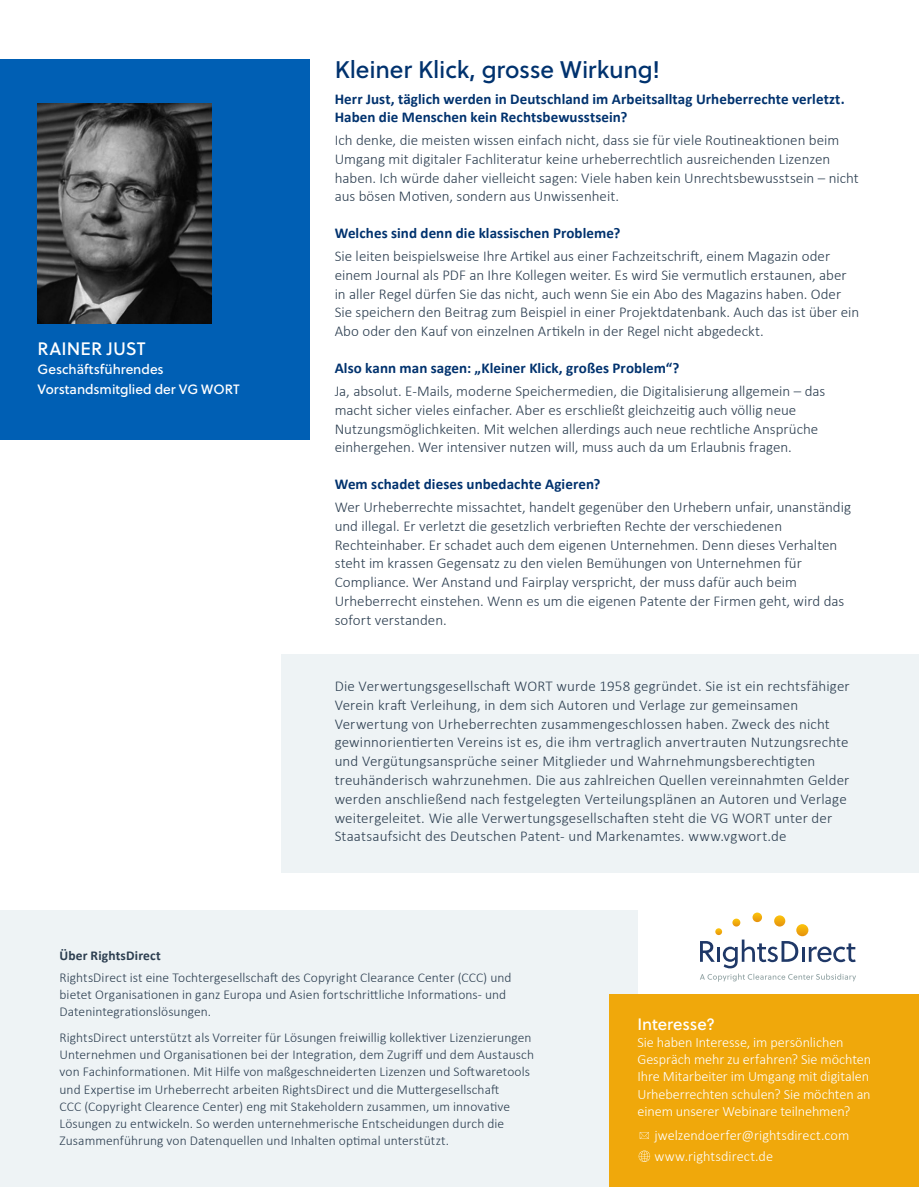
<style>
.page{position:relative;width:919px;height:1187px;background:#fff}
.page>*{position:absolute;margin:0;border:0;box-sizing:border-box;transform-origin:0 0}
.t1{font:24px "Soleil";letter-spacing:-.01em;color:#00326e}
.t2{font:18px "Soleil";letter-spacing:.005em;color:#fff}
.t3{font:16.5px "Soleil";letter-spacing:-.005em;color:#fff}
.t4{font:300 15px/18.8px "Calibri";letter-spacing:.005em;color:#2c3e50}
.t5{font:700 15px/18px "Calibri";letter-spacing:.005em;color:#00326e}
.t6{font:300 14.25px/17.2px "Calibri";letter-spacing:-.005em;color:#fff}
.t7{font:300 13.5px/17.2px "Calibri";letter-spacing:.005em;color:#2c3e50}
.t8{font:13.5px/19.5px "Soleil";letter-spacing:-.005em;color:#fff}
.t9{font:700 13.5px "Calibri";letter-spacing:.01em;color:#2c3e50}
</style>
<div class="page">
<div style="left:0;top:60px;width:309px;height:380px;background:#005fb4"></div>
<div style="left:281px;top:654px;width:637px;height:218px;background:#eef3f5"></div>
<div style="left:0;top:910px;width:637px;height:276px;background:#eef3f5"></div>
<div style="left:610px;top:994px;width:308px;height:192px;background:#f0a80b"></div>
<svg style="left:638px;top:1150px;width:12px;height:11px"></svg>
<svg style="left:639px;top:1132px;width:9px;height:6px"></svg>
<svg style="left:700px;top:912px;width:156px;height:69px"></svg>
<img style="left:38px;top:103px;width:174px;height:221px">
<p class="t2" style="left:38px;top:334px;width:109px">RAINER JUST</p>
<p class="t8" style="left:38px;top:359px;width:204px">Geschäftsführendes<br>Vorstandsmitglied der VG WORT</p>
<h1 class="t1" style="left:334px;top:51px;width:327px">Kleiner Klick, grosse Wirkung!</h1>
<p class="t5" style="left:334px;top:90px;width:511px">Herr Just, täglich werden in Deutschland im Arbeitsalltag Urheberrechte verletzt.<br>Haben die Menschen kein Rechtsbewusstsein?</p>
<p class="t4" style="left:334px;top:130px;width:525px">Ich denke, die meisten wissen einfach nicht, dass sie für viele Routineaktionen beim Umgang mit digitaler Fachliteratur keine urheberrechtlich ausreichenden Lizenzen haben. Ich würde daher vielleicht sagen: Viele haben kein Unrechtsbewusstsein – nicht aus bösen Motiven, sondern aus Unwissenheit.</p>
<p class="t5" style="left:334px;top:224px;width:287px">Welches sind denn die klassischen Probleme?</p>
<p class="t4" style="left:334px;top:246px;width:526px">Sie leiten beispielsweise Ihre Artikel aus einer Fachzeitschrift, einem Magazin oder einem Journal als PDF an Ihre Kollegen weiter. Es wird Sie vermutlich erstaunen, aber in aller Regel dürfen Sie das nicht, auch wenn Sie ein Abo des Magazins haben. Oder Sie speichern den Beitrag zum Beispiel in einer Projektdatenbank. Auch das ist über ein Abo oder den Kauf von einzelnen Artikeln in der Regel nicht abgedeckt.</p>
<p class="t5" style="left:334px;top:359px;width:346px">Also kann man sagen: „Kleiner Klick, großes Problem“?</p>
<p class="t4" style="left:334px;top:381px;width:492px">Ja, absolut. E-Mails, moderne Speichermedien, die Digitalisierung allgemein – das macht sicher vieles einfacher. Aber es erschließt gleichzeitig auch völlig neue Nutzungsmöglichkeiten. Mit welchen allerdings auch neue rechtliche Ansprüche einhergehen. Wer intensiver nutzen will, muss auch da um Erlaubnis fragen.</p>
<p class="t5" style="left:334px;top:475px;width:267px">Wem schadet dieses unbedachte Agieren?</p>
<p class="t4" style="left:334px;top:497px;width:518px">Wer Urheberrechte missachtet, handelt gegenüber den Urhebern unfair, unanständig und illegal. Er verletzt die gesetzlich verbrieften Rechte der verschiedenen Rechteinhaber. Er schadet auch dem eigenen Unternehmen. Denn dieses Verhalten steht im krassen Gegensatz zu den vielen Bemühungen von Unternehmen für Compliance. Wer Anstand und Fairplay verspricht, der muss dafür auch beim Urheberrecht einstehen. Wenn es um die eigenen Patente der Firmen geht, wird das sofort verstanden.</p>
<p class="t4" style="left:334px;top:676px;width:516px">Die Verwertungsgesellschaft WORT wurde 1958 gegründet. Sie ist ein rechtsfähiger Verein kraft Verleihung, in dem sich Autoren und Verlage zur gemeinsamen Verwertung von Urheberrechten zusammengeschlossen haben. Zweck des nicht gewinnorientierten Vereins ist es, die ihm vertraglich anvertrauten Nutzungsrechte und Vergütungsansprüche seiner Mitglieder und Wahrnehmungsberechtigten treuhänderisch wahrzunehmen. Die aus zahlreichen Quellen vereinnahmten Gelder werden anschließend nach festgelegten Verteilungsplänen an Autoren und Verlage weitergeleitet. Wie alle Verwertungsgesellschaften steht die VG WORT unter der Staatsaufsicht des Deutschen Patent- und Markenamtes. www.vgwort.de</p>
<p class="t9" style="left:60px;top:946px;width:103px">Über RightsDirect</p>
<p class="t7" style="left:60px;top:967px;width:453px">RightsDirect ist eine Tochtergesellschaft des Copyright Clearance Center (CCC) und bietet Organisationen in ganz Europa und Asien fortschrittliche Informations- und<br>Datenintegrationslösungen.</p>
<p class="t7" style="left:60px;top:1028px;width:476px">RightsDirect unterstützt als Vorreiter für Lösungen freiwillig kollektiver Lizenzierungen Unternehmen und Organisationen bei der Integration, dem Zugriff und dem Austausch von Fachinformationen. Mit Hilfe von maßgeschneiderten Lizenzen und Softwaretools und Expertise im Urheberrecht arbeiten RightsDirect und die Muttergesellschaft<br>CCC (Copyright Clearence Center) eng mit Stakeholdern zusammen, um innovative Lösungen zu entwickeln. So werden unternehmerische Entscheidungen durch die Zusammenführung von Datenquellen und Inhalten optimal unterstützt.</p>
<p class="t3" style="left:637px;top:1011px;width:79px">Interesse?</p>
<p class="t6" style="left:637px;top:1032px;width:235px">Sie haben Interesse, im persönlichen Gespräch mehr zu erfahren? Sie möchten Ihre Mitarbeiter im Umgang mit digitalen Urheberrechten schulen? Sie möchten an einem unserer Webinare teilnehmen?</p>
<p class="t6" style="left:654px;top:1123px;width:196px;line-height:21.5px">jwelzendoerfer@rightsdirect.com www.rightsdirect.de</p>
</div>
